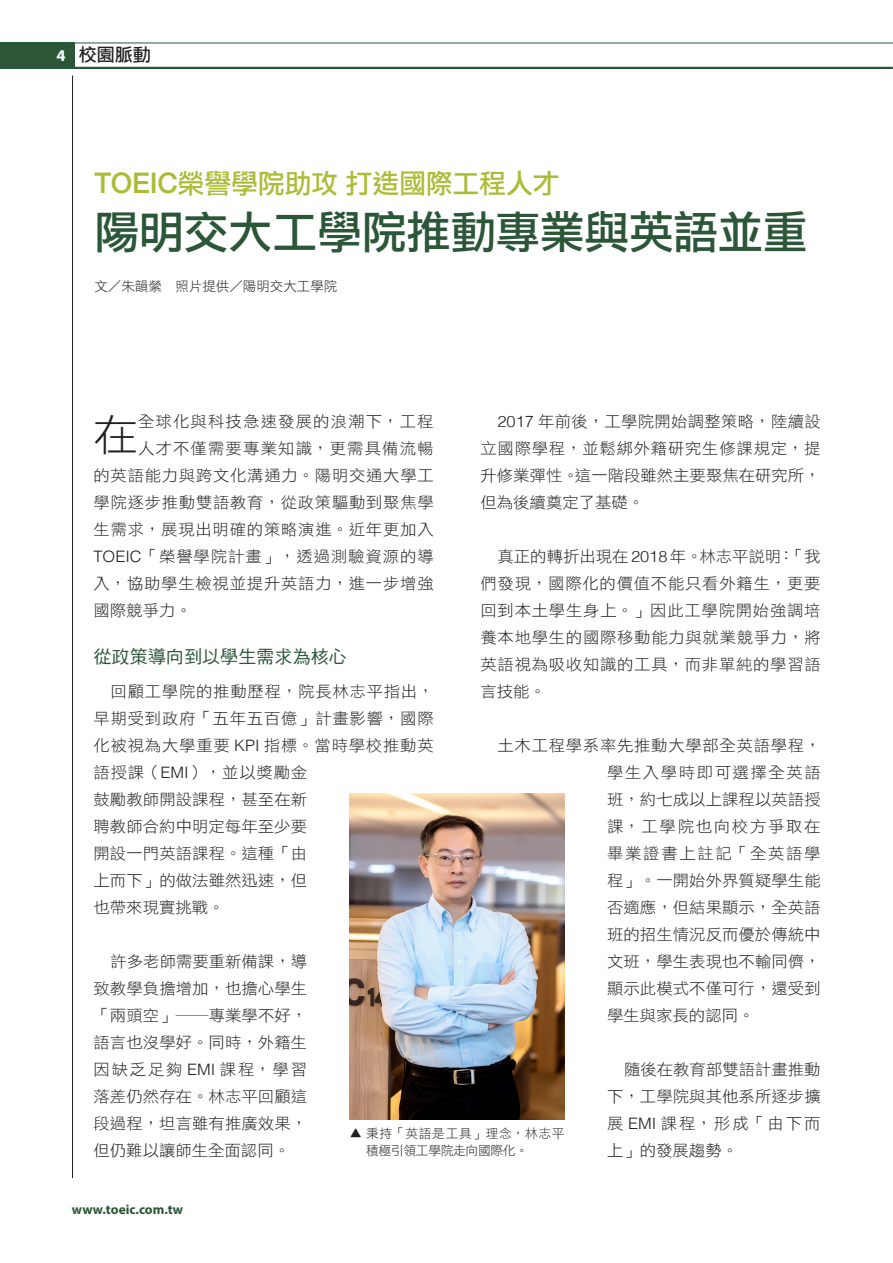
<style>
.page{position:relative;width:893px;height:1263px;background:#fff}
.page>*{position:absolute;margin:0;border:0;box-sizing:border-box;transform-origin:0 0}
.t1{font:45px "DF Li Hei Std W5";letter-spacing:-.01em;color:#2b5637}
.段首大字{font:42.75px "DF Hei Std W3";color:#231f20;scale:1.04 1}
.t2{font:27px "DF Li Hei Std W5";letter-spacing:-.01em;color:#acbc36}
.小標_深綠{font:18px "DF Hei Std W5";letter-spacing:.005em;color:#2b5637}
.t3{font:18px "DF Li Hei Std W5";color:#231f20}
.t4{font:700 16.5px "Myriad Pro";color:#fff}
.內文{font:15.75px/27px "DF Hei Std W3";letter-spacing:.005em;color:#231f20;text-align:justify;scale:1.04 1}
.內文-2{font:15.75px/27px "DF Hei Std W3";letter-spacing:.045em;color:#231f20;scale:1.04 1}
.段首大字-2{font:15.75px "DF Hei Std W3";letter-spacing:.045em;color:#231f20;scale:1.04 1}
.段首大字-3{font:15.75px "DF Hei Std W3";letter-spacing:.07em;color:#231f20;scale:1.04 1}
.t5{font:13.5px "DF Hei Std W3";color:#231f20}
.t6{font:700 13.5px "Myriad Pro";color:#2b5637}
.t7{font:12.75px/17.2px "DF Hei Std W3";letter-spacing:-.025em;color:#231f20}
.s1{font-family:"Helvetica Neue";font-weight:500;font-size:28.35px}
.s2{font-family:"Helvetica";font-weight:300}
.s3{font-size:12px}
</style>
<div class="page">
<hr style="left:72px;top:76px;width:1px;height:1102px;background:#231f20">
<hr style="left:0;top:43px;width:893px;height:1px;background:#2b5637">
<hr style="left:0;top:67px;width:893px;height:2px;background:#2b5637">
<div style="left:0;top:43px;width:74px;height:25px;background:#2b5637"></div>
<img style="left:350px;top:793px;width:215px;height:326px">
<p class="t4" style="left:57px;top:45px;width:11px">4</p>
<p class="t3" style="left:79px;top:45px;width:74px">校園脈動</p>
<p class="t2" style="left:94px;top:169px;width:467px"><span class="s1">TOEIC</span>榮譽學院助攻打造國際工程人才</p>
<p class="t1" style="left:94px;top:208px;width:715px">陽明交大工學院推動專業與英語並重</p>
<p class="t5" style="left:94px;top:279px;width:245px">文／朱韻縈　照片提供／陽明交大工學院</p>
<p class="內文" style="left:480px;top:407px;width:329px;text-indent:17px"><span class="s2">2017</span> 年前後，工學院開始調整策略，陸續設立國際學程，並鬆綁外籍研究生修課規定，提升修業彈性。這一階段雖然主要聚焦在研究所，但為後續奠定了基礎。</p>
<p class="內文" style="left:480px;top:542px;width:329px;text-indent:17px">真正的轉折出現在<span class="s2">2018</span>年。林志平說明：「我們發現，國際化的價值不能只看外籍生，更要回到本土學生身上。」因此工學院開始強調培養本地學生的國際移動能力與就業競爭力，將英語視為吸收知識的工具，而非單純的學習語言技能。</p>
<p class="內文" style="left:607px;top:731px;width:207px;text-indent:-110px">土木工程學系率先推動大學部全英語學程，學生入學時即可選擇全英語班，約七成以上課程以英語授課，工學院也向校方爭取在畢業證書上註記「全英語學程」。一開始外界質疑學生能否適應，但結果顯示，全英語班的招生情況反而優於傳統中文班，學生表現也不輸同儕，顯示此模式不僅可行，還受到學生與家長的認同。</p>
<p class="內文" style="left:607px;top:1055px;width:207px;text-indent:17px">隨後在教育部雙語計畫推動下，工學院與其他系所逐步擴展 <span class="s2">EMI</span> 課程，形成「由下而上」的發展趨勢。</p>
<p class="段首大字" style="left:94px;top:411px;width:44px">在</p>
<p class="段首大字-3" style="left:138px;top:413px;width:286px">全球化與科技急速發展的浪潮下，工程</p>
<p class="段首大字-3" style="left:138px;top:440px;width:286px">人才不僅需要專業知識，更需具備流暢</p>
<p class="段首大字-2" style="left:94px;top:467px;width:329px">的英語能力與跨文化溝通力。陽明交通大學工</p>
<p class="段首大字-2" style="left:94px;top:494px;width:329px">學院逐步推動雙語教育，從政策驅動到聚焦學</p>
<p class="段首大字-2" style="left:94px;top:521px;width:329px">生需求，展現出明確的策略演進。近年更加入</p>
<p class="段首大字-2" style="left:94px;top:548px;width:329px"><span class="s2">TOEIC</span>「榮譽學院計畫」，透過測驗資源的導</p>
<p class="段首大字-2" style="left:94px;top:575px;width:329px">入，協助學生檢視並提升英語力，進一步增強</p>
<p class="段首大字-2" style="left:94px;top:602px;width:96px">國際競爭力。</p>
<p class="小標_深綠" style="left:94px;top:646px;width:255px">從政策導向到以學生需求為核心</p>
<p class="內文-2" style="left:94px;top:677px;width:329px;text-indent:17px">回顧工學院的推動歷程，院長林志平指出，早期受到政府「五年五百億」計畫影響，國際化被視為大學重要 <span class="s2">KPI</span> 指標。當時學校推動英語授課（<span class="s2">EMI</span>），並以獎勵金<br>鼓勵教師開設課程，甚至在新<br>聘教師合約中明定每年至少要<br>開設一門英語課程。這種「由<br>上而下」的做法雖然迅速，但<br>也帶來現實挑戰。</p>
<p class="內文" style="left:94px;top:947px;width:207px;text-indent:17px">許多老師需要重新備課，導致教學負擔增加，也擔心學生「兩頭空」──專業學不好，語言也沒學好。同時，外籍生因缺乏足夠 <span class="s2">EMI</span> 課程，學習落差仍然存在。林志平回顧這段過程，坦言雖有推廣效果，但仍難以讓師生全面認同。</p>
<p class="t7" style="left:366px;top:1124px;width:200px;text-indent:-16px"><span class="s3">▲</span> 秉持「英語是工具」理念，林志平積極引領工學院走向國際化。</p>
<p class="t6" style="left:72px;top:1201px;width:113px">www.toeic.com.tw</p>
</div>
